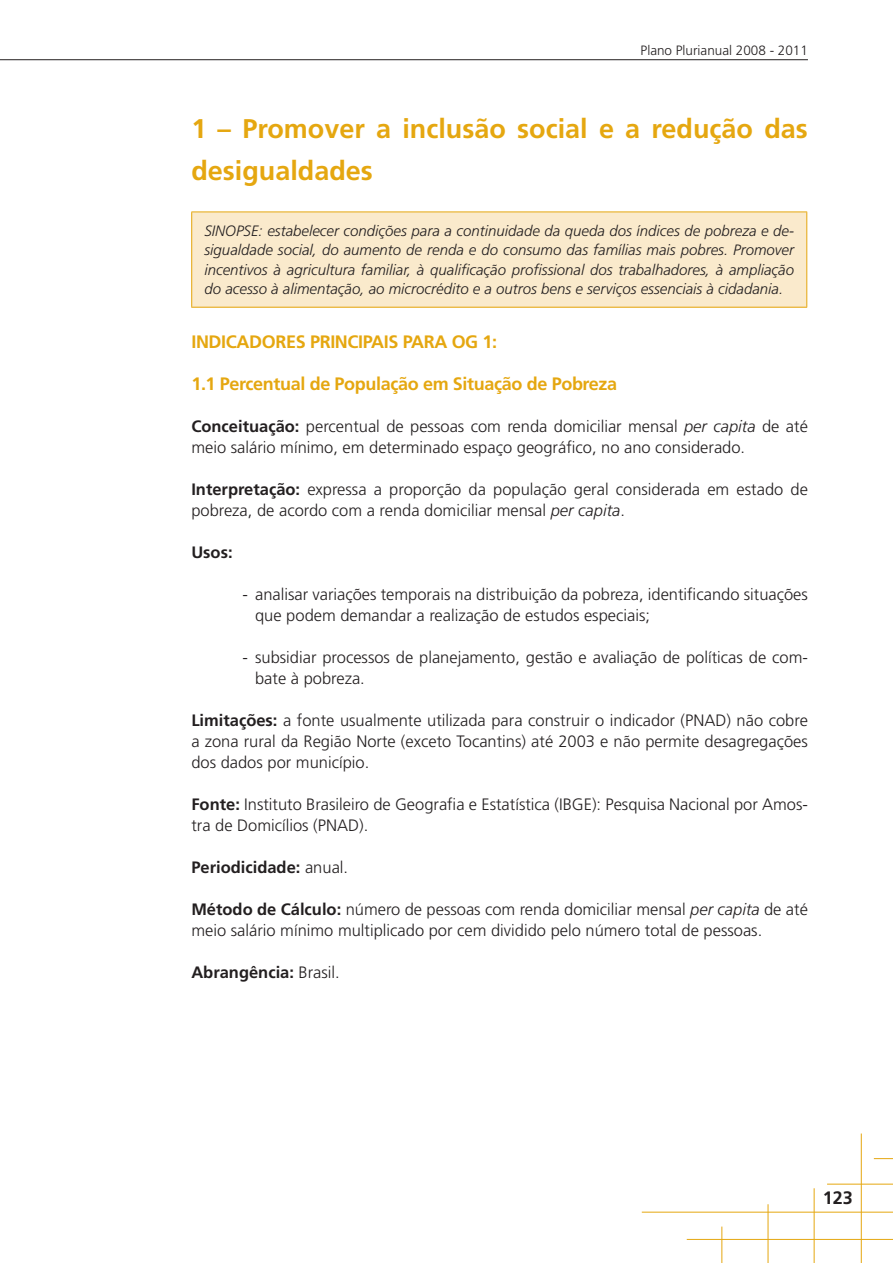
<style>
.page{position:relative;width:893px;height:1263px;background:#fff}
.page>*{position:absolute;margin:0;border:0;box-sizing:border-box;transform-origin:0 0}
.t1{font:700 27px/42px "Frutiger";color:#e5a710}
.t2{font:700 18px "Frutiger";letter-spacing:-.02em;color:#e5a710}
.t3{font:700 18px "Frutiger";color:#231f20}
.t4{font:300 16.5px/21px "Frutiger";color:#231f20}
.t5{font:700 16.5px "Frutiger";color:#231f20}
.t6{font:italic 300 15px/19.5px "Frutiger";color:#231f20;text-align:justify}
.t7{font:300 13.5px "Frutiger";color:#231f20}
.s1{font-weight:700}
.s2{font-style:italic}
.s3{font-weight:300}
</style>
<div class="page">
<hr style="left:0;top:59px;width:808px;height:1px;background:#231f20">
<hr style="left:861px;top:1133px;width:1px;height:130px;background:#e5a710">
<hr style="left:814px;top:1188px;width:1px;height:75px;background:#e5a710">
<hr style="left:768px;top:1204px;width:1px;height:59px;background:#e5a710">
<hr style="left:722px;top:1226px;width:1px;height:37px;background:#e5a710">
<hr style="left:642px;top:1212px;width:251px;height:1px;background:#e5a710">
<hr style="left:687px;top:1239px;width:206px;height:1px;background:#e5a710">
<hr style="left:827px;top:1184px;width:66px;height:1px;background:#e5a710">
<svg style="left:874px;top:1158px;width:19px;height:1px"></svg>
<div style="left:192px;top:212px;width:615px;height:95px;background:#faeacc"></div>
<hr style="left:191px;top:212px;width:616px;height:1px;background:#e5a710">
<hr style="left:191px;top:212px;width:1px;height:95px;background:#e5a710">
<hr style="left:806px;top:212px;width:1px;height:95px;background:#e5a710">
<hr style="left:191px;top:307px;width:616px;height:1px;background:#e5a710">
<p class="t7" style="left:641px;top:43px;width:169px">Plano Plurianual 2008 - 2011</p>
<h1 class="t1" style="left:191px;top:108px;width:618px">1 – Promover a inclusão social e a redução das desigualdades</h1>
<p class="t6" style="left:204px;top:221px;width:591px">SINOPSE: estabelecer condições para a continuidade da queda dos índices de pobreza e de&shy;sigualdade social, do aumento de renda e do consumo das famílias mais pobres. Promover incentivos à agricultura familiar, à qualificação profissional dos trabalhadores, à ampliação do acesso à alimentação, ao microcrédito e a outros bens e serviços essenciais à cidadania.</p>
<p class="t2" style="left:191px;top:331px;width:307px">INDICADORES PRINCIPAIS PARA OG 1:</p>
<p class="t2" style="left:191px;top:373px;width:427px">1.1 Percentual de População em Situação de Pobreza</p>
<p class="t4" style="left:191px;top:416px;width:618px"><span class="s1">Conceituação:</span> percentual de pessoas com renda domiciliar mensal <span class="s2">per capita</span> de até meio salário mínimo, em determinado espaço geográfico, no ano considerado.</p>
<p class="t4" style="left:191px;top:479px;width:618px"><span class="s1">Interpretação:</span> expressa a proporção da população geral considerada em estado de pobreza, de acordo com a renda domiciliar mensal <span class="s2">per capita</span>.</p>
<p class="t5" style="left:191px;top:543px;width:43px">Usos:</p>
<p class="t4" style="left:255px;top:584px;width:554px;text-indent:-13px">- analisar variações temporais na distribuição da pobreza, identificando situações que podem demandar a realização de estudos especiais;</p>
<p class="t4" style="left:255px;top:647px;width:554px;text-indent:-13px">- subsidiar processos de planejamento, gestão e avaliação de políticas de com&shy;bate à pobreza.</p>
<p class="t4" style="left:191px;top:710px;width:618px;text-align:justify"><span class="s1">Limitações:</span> a fonte usualmente utilizada para construir o indicador (PNAD) não cobre a zona rural da Região Norte (exceto Tocantins) até 2003 e não permite desagregações dos dados por município.</p>
<p class="t4" style="left:191px;top:794px;width:618px"><span class="s1">Fonte:</span> Instituto Brasileiro de Geografia e Estatística (IBGE): Pesquisa Nacional por Amos&shy;tra de Domicílios (PNAD).</p>
<p class="t5" style="left:191px;top:858px;width:158px">Periodicidade: <span class="s3">anual.</span></p>
<p class="t4" style="left:191px;top:899px;width:618px"><span class="s1">Método de Cálculo:</span> número de pessoas com renda domiciliar mensal <span class="s2">per capita</span> de até meio salário mínimo multiplicado por cem dividido pelo número total de pessoas.</p>
<p class="t5" style="left:191px;top:963px;width:150px">Abrangência: <span class="s3">Brasil.</span></p>
<p class="t3" style="left:823px;top:1187px;width:32px">123</p>
</div>
